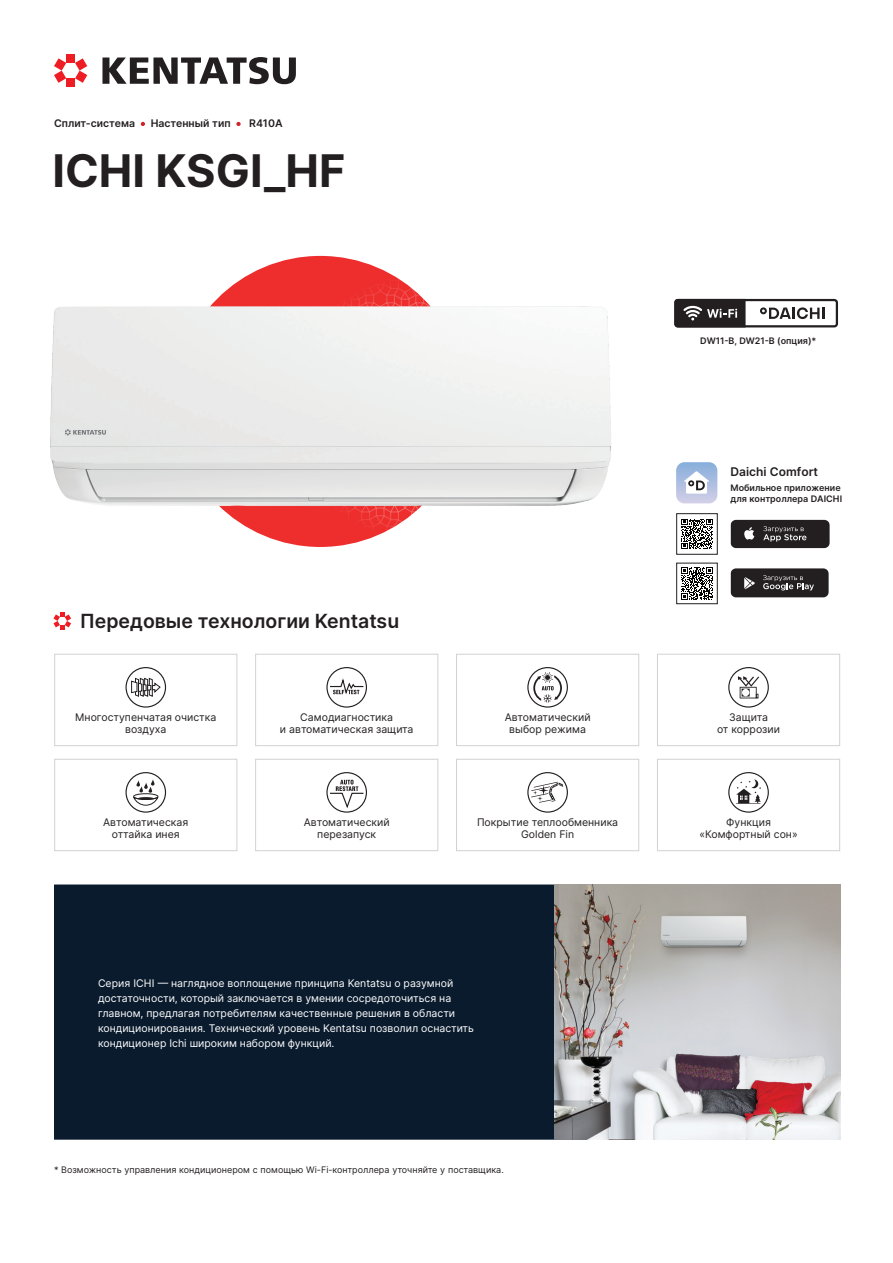
<style>
.page{position:relative;width:893px;height:1263px;background:#fff}
.page>*{position:absolute;margin:0;border:0;box-sizing:border-box;transform-origin:0 0}
.Заголовок_1{font:700 45px "Inter";color:#231f20}
.Заголовок_2{font:600 19.5px "Inter";color:#231f20}
.t1{font:600 12px "Inter";color:#231f20}
.Текст_1__на_плашку{font:10.5px/15px "Inter";color:#fff}
.Технологии{font:10.5px/12.6px "Inter";color:#231f20;text-align:center}
.Текст_2{font:600 10.5px "Inter";color:#231f20}
.Текст_2-2{font:9px "Inter";color:#231f20}
.Текст_2-3{font:600 9px/10.8px "Inter";color:#231f20}
</style>
<div class="page">
<svg style="left:102px;top:57px;width:194px;height:27px"></svg>
<div style="left:66px;top:54px;width:9px;height:9px;background:#ee1d23"></div>
<div style="left:66px;top:78px;width:9px;height:9px;background:#ee1d23"></div>
<svg style="left:54px;top:58px;width:12px;height:25px"></svg>
<svg style="left:75px;top:58px;width:12px;height:25px"></svg>
<svg style="left:53px;top:612px;width:18px;height:18px"></svg>
<div style="left:175px;top:256px;width:291px;height:291px;background:#ee2d2d;border-radius:50%"></div>
<svg style="left:141px;top:122px;width:4px;height:4px"></svg>
<svg style="left:236px;top:122px;width:5px;height:4px"></svg>
<svg style="left:275px;top:275px;width:148px;height:272px"></svg>
<div style="left:674px;top:299px;width:164px;height:28px;border:2px solid #231f20;border-radius:3px"></div>
<svg style="left:674px;top:299px;width:72px;height:28px;background:#3c3839"></svg>
<svg style="left:760px;top:307px;width:64px;height:12px"></svg>
<svg style="left:730px;top:520px;width:100px;height:28px;background:#383536"></svg>
<svg style="left:730px;top:568px;width:99px;height:29px;background:#3c3839"></svg>
<div style="left:676px;top:513px;width:41px;height:41px;border:1px solid #231f20"></div>
<svg style="left:681px;top:519px;width:32px;height:30px"></svg>
<div style="left:676px;top:563px;width:41px;height:41px;border:1px solid #231f20"></div>
<svg style="left:681px;top:567px;width:32px;height:33px"></svg>
<svg style="left:676px;top:462px;width:41px;height:41px"></svg>
<div style="left:125px;top:667px;width:41px;height:41px;border:1px solid #231f20;border-radius:50%"></div>
<svg style="left:131px;top:677px;width:30px;height:20px"></svg>
<div style="left:54px;top:654px;width:183px;height:92px;border:1px solid #d1d2d4"></div>
<div style="left:125px;top:772px;width:41px;height:41px;border:1px solid #231f20;border-radius:50%"></div>
<svg style="left:133px;top:779px;width:26px;height:27px"></svg>
<div style="left:54px;top:759px;width:183px;height:92px;border:1px solid #d1d2d4"></div>
<div style="left:326px;top:667px;width:41px;height:41px;border:1px solid #231f20;border-radius:50%"></div>
<svg style="left:329px;top:676px;width:36px;height:20px"></svg>
<div style="left:255px;top:654px;width:183px;height:92px;border:1px solid #d1d2d4"></div>
<svg style="left:327px;top:773px;width:39px;height:39px"></svg>
<div style="left:326px;top:772px;width:41px;height:41px;border:1px solid #231f20;border-radius:50%"></div>
<svg style="left:329px;top:780px;width:36px;height:30px"></svg>
<div style="left:255px;top:759px;width:183px;height:92px;border:1px solid #d1d2d4"></div>
<svg style="left:528px;top:668px;width:39px;height:39px"></svg>
<div style="left:527px;top:667px;width:41px;height:41px;border:1px solid #231f20;border-radius:50%"></div>
<svg style="left:533px;top:672px;width:29px;height:30px"></svg>
<div style="left:456px;top:654px;width:183px;height:92px;border:1px solid #d1d2d4"></div>
<div style="left:527px;top:772px;width:41px;height:41px;border:1px solid #231f20;border-radius:50%"></div>
<svg style="left:533px;top:782px;width:30px;height:20px"></svg>
<div style="left:456px;top:759px;width:183px;height:92px;border:1px solid #d1d2d4"></div>
<div style="left:728px;top:667px;width:41px;height:41px;border:1px solid #231f20;border-radius:50%"></div>
<svg style="left:738px;top:676px;width:21px;height:22px"></svg>
<div style="left:657px;top:654px;width:183px;height:92px;border:1px solid #d1d2d4"></div>
<div style="left:728px;top:772px;width:41px;height:41px;border:1px solid #231f20;border-radius:50%"></div>
<svg style="left:736px;top:779px;width:25px;height:25px"></svg>
<div style="left:657px;top:759px;width:183px;height:92px;border:1px solid #d1d2d4"></div>
<img style="left:50px;top:298px;width:561px;height:219px">
<div style="left:55px;top:885px;width:499px;height:254px;background:#0a1b2e"></div>
<div style="left:54px;top:884px;width:500px;height:256px;border:2px solid #0a1b2e"></div>
<img style="left:554px;top:884px;width:287px;height:256px">
<p class="Текст_2" style="left:54px;top:116px;width:83px">Сплит-система</p>
<p class="Текст_2" style="left:151px;top:116px;width:81px">Настенный тип</p>
<p class="Текст_2" style="left:249px;top:116px;width:35px">R410A</p>
<p class="Заголовок_1" style="left:52px;top:137px;width:295px">ICHI KSGI_HF</p>
<p class="Заголовок_2" style="left:80px;top:606px;width:320px">Передовые технологии Kentatsu</p>
<p class="Технологии" style="left:75px;top:710px;width:143px">Многоступенчатая очистка воздуха</p>
<p class="Технологии" style="left:280px;top:710px;width:135px">Самодиагностика<br>и автоматическая защита</p>
<p class="Технологии" style="left:505px;top:710px;width:87px">Автоматический выбор режима</p>
<p class="Технологии" style="left:103px;top:815px;width:87px">Автоматическая оттайка инея</p>
<p class="Технологии" style="left:304px;top:815px;width:87px">Автоматический перезапуск</p>
<p class="Технологии" style="left:477px;top:815px;width:143px">Покрытие теплообменника<br>Golden Fin</p>
<p class="Текст_1__на_плашку" style="left:98px;top:976px;width:377px">Серия ICHI — наглядное воплощение принципа Kentatsu о разумной достаточности, который заключается в умении сосредоточиться на главном, предлагая потребителям качественные решения в области кондиционирования. Технический уровень Kentatsu позволил оснастить кондиционер Ichi широким набором функций.</p>
<p class="Текст_2-2" style="left:54px;top:1163px;width:451px">* Возможность управления кондиционером с помощью Wi-Fi-контроллера уточняйте у поставщика.</p>
<p class="Текст_2-3" style="left:700px;top:335px;width:118px">DW11-B, DW21-B (опция)*</p>
<p class="t1" style="left:730px;top:463px;width:89px">Daichi Comfort</p>
<p class="Текст_2-3" style="left:730px;top:482px;width:113px">Мобильное приложение для кoнтpoллepa DAICHI</p>
<p class="Технологии" style="left:717px;top:710px;width:64px">Защита<br>от коррозии</p>
<p class="Технологии" style="left:699px;top:815px;width:100px">Функция «Комфортный сон»</p>
</div>
